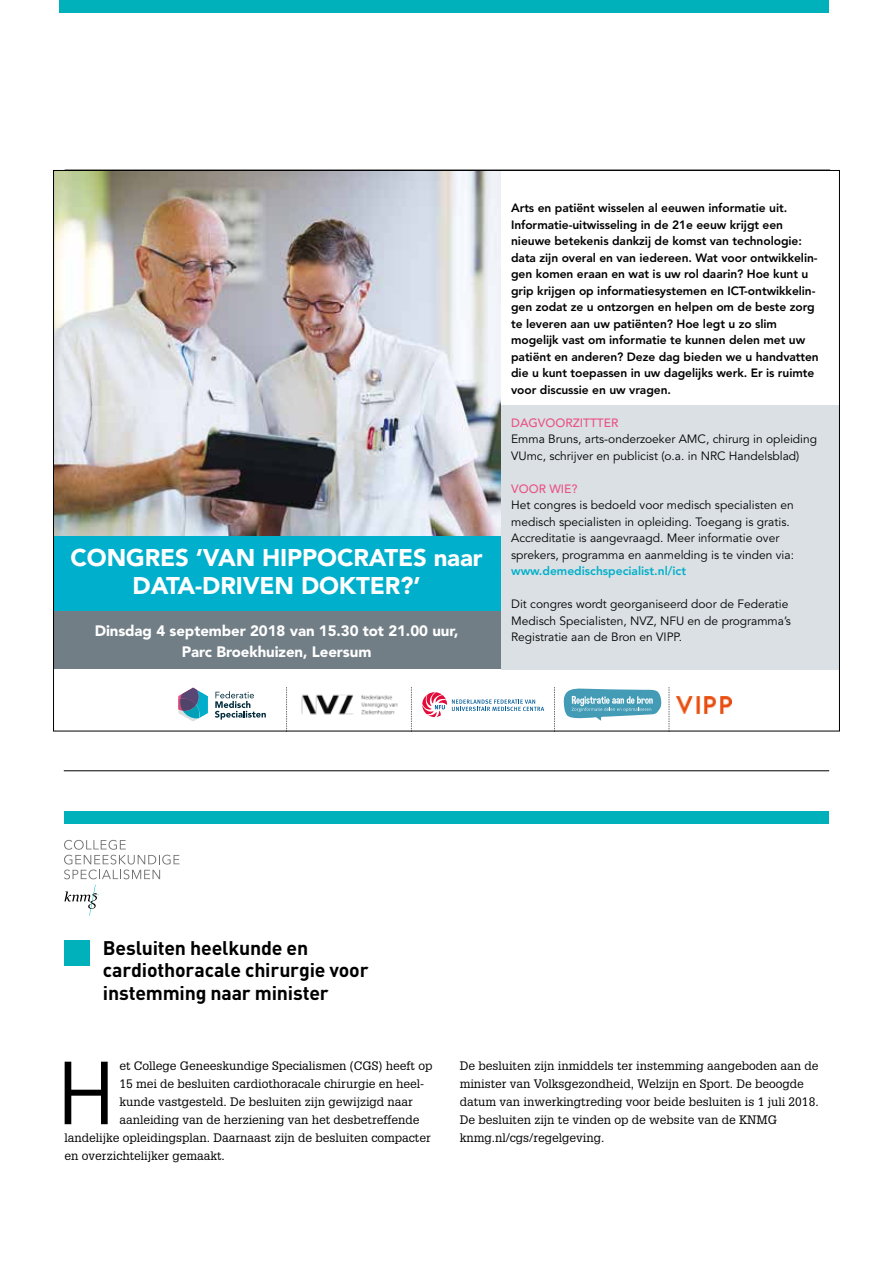
<style>
.page{position:relative;width:893px;height:1263px;background:#fff}
.page>*{position:absolute;margin:0;border:0;box-sizing:border-box;transform-origin:0 0}
.t1{font:87.9px "DINOT";color:#000}
.t2{font:900 24px/28.5px "Avenir LT Std";letter-spacing:-.005em;color:#fff;text-align:center}
.t3{font:700 19.5px/22.5px "DINOT";letter-spacing:-.01em;color:#000}
.t4{font:900 15px/21px "Avenir LT Std";letter-spacing:-.005em;color:#fff;text-align:center}
.t5{font:800 12px/16.5px "Avenir LT Std";letter-spacing:-.005em;color:#000}
.t6{font:12px/18px "Glypha LT Std";color:#000}
.t7{font:12px/16.5px "Avenir LT Std";color:#000}
.t8{font:800 12px "Avenir LT Std";color:#00afcb}
.t9{font:500 12px "Avenir LT Std";color:#ea5284}
</style>
<div class="page">
<div style="left:60px;top:0;width:769px;height:13px;background:#00b1bb"></div>
<hr style="left:64px;top:770px;width:765px;height:1px;background:#000">
<img style="left:55px;top:172px;width:446px;height:364px">
<svg style="left:215px;top:691px;width:51px;height:29px"></svg>
<svg style="left:178px;top:687px;width:30px;height:35px"></svg>
<svg style="left:422px;top:692px;width:122px;height:25px"></svg>
<img style="left:301px;top:694px;width:97px;height:21px">
<svg style="left:564px;top:689px;width:97px;height:32px"></svg>
<img style="left:676px;top:696px;width:56px;height:17px">
<svg style="left:669px;top:687px;width:1px;height:42px"></svg>
<svg style="left:554px;top:687px;width:1px;height:42px"></svg>
<svg style="left:411px;top:687px;width:1px;height:42px"></svg>
<svg style="left:286px;top:687px;width:1px;height:42px"></svg>
<div style="left:501px;top:405px;width:338px;height:264px;background:#dae0e3"></div>
<div style="left:54px;top:536px;width:447px;height:76px;background:#00afcb"></div>
<div style="left:54px;top:611px;width:447px;height:58px;background:#717e86"></div>
<svg style="left:64px;top:885px;width:35px;height:31px"></svg>
<svg style="left:64px;top:840px;width:115px;height:39px"></svg>
<div style="left:65px;top:811px;width:764px;height:13px;background:#00b1bb"></div>
<div style="left:65px;top:940px;width:25px;height:25px;background:#00b1bb"></div>
<h2 class="t2" style="left:71px;top:543px;width:413px">CONGRES ‘VAN HIPPOCRATES naar<br>DATA-DRIVEN DOKTER?’</h2>
<p class="t4" style="left:95px;top:621px;width:365px">Dinsdag 4 september 2018 van 15.30 tot 21.00 uur,<br>Parc Broekhuizen, Leersum</p>
<p class="t5" style="left:511px;top:200px;width:309px">Arts en patiënt wisselen al eeuwen informatie uit.<br>Informatie-uitwisseling in de 21e eeuw krijgt een nieuwe betekenis dankzij de komst van technologie: data zijn overal en van iedereen. Wat voor ontwikkelin&shy;gen komen eraan en wat is uw rol daarin? Hoe kunt u grip krijgen op informatiesystemen en ICT-ontwikkelin&shy;gen zodat ze u ontzorgen en helpen om de beste zorg te leveren aan uw patiënten? Hoe legt u zo slim mogelijk vast om informatie te kunnen delen met uw patiënt en anderen? Deze dag bieden we u handvatten die u kunt toepassen in uw dagelijks werk. Er is ruimte voor discussie en uw vragen.</p>
<p class="t9" style="left:511px;top:416px;width:109px">DAGVOORZITTTER</p>
<p class="t7" style="left:511px;top:431px;width:307px">Emma Bruns, arts-onderzoeker AMC, chirurg in opleiding<br>VUmc, schrijver en publicist (o.a. in NRC Handelsblad)</p>
<p class="t9" style="left:511px;top:482px;width:68px">VOOR WIE?</p>
<p class="t7" style="left:511px;top:497px;width:284px">Het congres is bedoeld voor medisch specialisten en medisch specialisten in opleiding. Toegang is gratis.<br>Accreditatie is aangevraagd. Meer informatie over sprekers, programma en aanmelding is te vinden via:</p>
<p class="t8" style="left:511px;top:564px;width:176px">www.demedischspecialist.nl/ict</p>
<p class="t7" style="left:511px;top:596px;width:281px">Dit congres wordt georganiseerd door de Federatie<br>Medisch Specialisten, NVZ, NFU en de programma’s<br>Registratie aan de Bron en VIPP.</p>
<h3 class="t3" style="left:103px;top:936px;width:267px">Besluiten heelkunde en cardiothoracale chirurgie voor instemming naar minister</h3>
<h1 class="t1" style="left:56px;top:1037px;width:63px">H</h1>
<p class="t6" style="left:119px;top:1057px;width:314px">et College Geneeskundige Specialismen (CGS) heeft op</p>
<p class="t6" style="left:119px;top:1075px;width:306px">15 mei de besluiten cardiothoracale chirurgie en heel-</p>
<p class="t6" style="left:119px;top:1093px;width:295px">kunde vastgesteld. De besluiten zijn gewijzigd naar</p>
<p class="t6" style="left:119px;top:1111px;width:302px">aanleiding van de herziening van het desbetreffende</p>
<p class="t6" style="left:65px;top:1129px;width:368px">landelijke opleidingsplan. Daarnaast zijn de besluiten compacter</p>
<p class="t6" style="left:65px;top:1147px;width:162px">en overzichtelijker gemaakt.</p>
<p class="t6" style="left:460px;top:1057px;width:360px">De besluiten zijn inmiddels ter instemming aangeboden aan de minister van Volksgezondheid, Welzijn en Sport. De beoogde datum van inwerkingtreding voor beide besluiten is 1 juli 2018.<br>De besluiten zijn te vinden op de website van de KNMG knmg.nl/cgs/regelgeving.</p>
</div>
